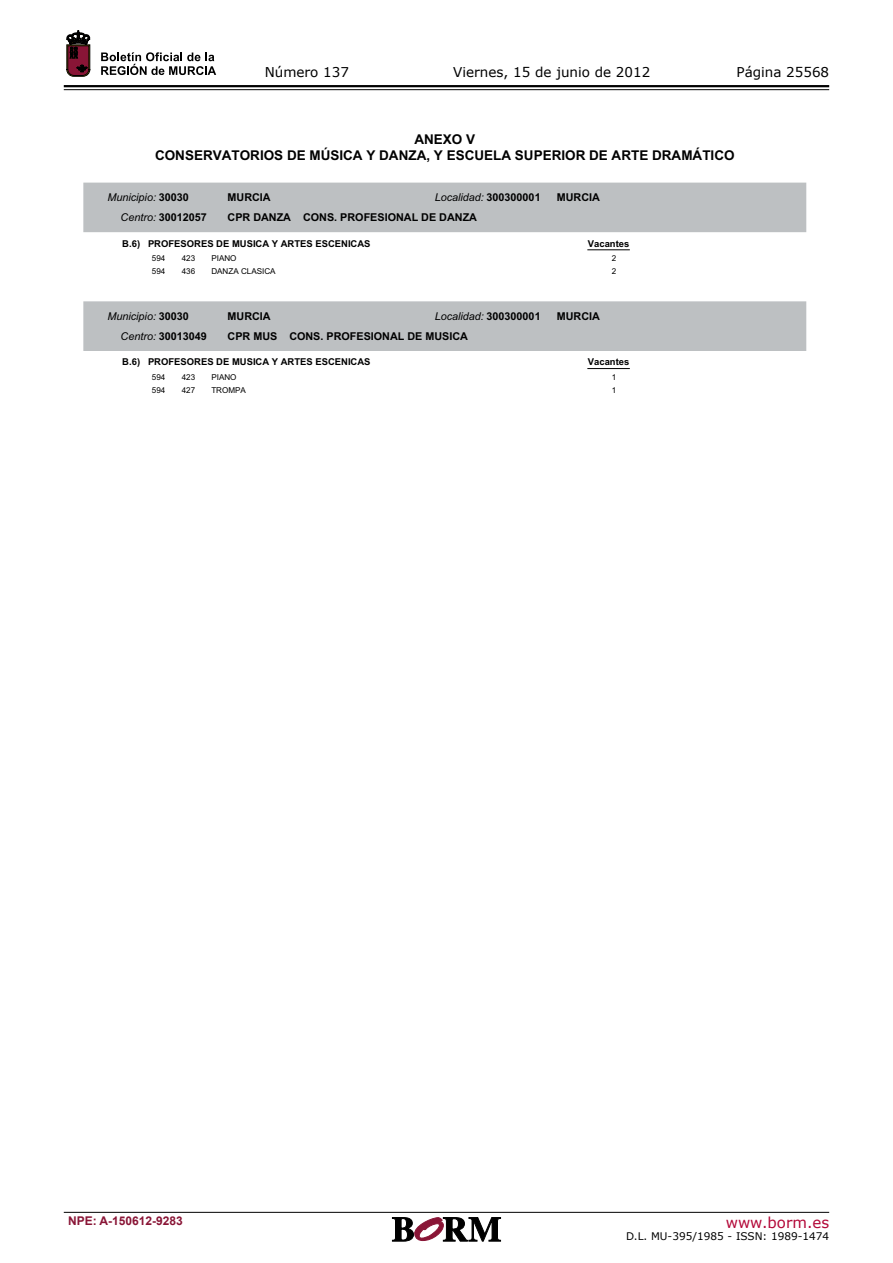
<style>
.page{position:relative;width:893px;height:1263px;background:#fff}
.page>*{position:absolute;margin:0;border:0;box-sizing:border-box;transform-origin:0 0}
.t1{font:15px "Verdana";color:#b30838}
.t2{font:700 13.5px/15.8px "Arial";color:#000;text-align:center}
.t3{font:13.5px "Verdana";color:#000}
.t4{font:700 12px "Arial";color:#891536}
.t5{font:italic 10.8px/20.2px "Arial";color:#000}
.t6{font:700 10.8px/20.2px "Arial";color:#000}
.t7{font:10.5px "Verdana";color:#000}
.t8{font:700 9.45px "Arial";color:#000}
.t9{font:8.1px "Arial";color:#000}
.s1{font-weight:700;font-style:normal}
</style>
<div class="page">
<hr style="left:64px;top:85px;width:765px;height:2px;background:#000">
<hr style="left:64px;top:89px;width:765px;height:1px;background:#000">
<svg style="left:101px;top:52px;width:115px;height:23px"></svg>
<svg style="left:67px;top:31px;width:23px;height:45px"></svg>
<hr style="left:64px;top:1212px;width:765px;height:1px;background:#000">
<svg style="left:392px;top:1217px;width:109px;height:24px"></svg>
<div style="left:84px;top:183px;width:722px;height:49px;background:#bdc0c2"></div>
<hr style="left:588px;top:249px;width:41px;height:1px;background:#000">
<div style="left:84px;top:302px;width:722px;height:48px;background:#bdc0c2"></div>
<hr style="left:588px;top:368px;width:41px;height:1px;background:#000">
<p class="t3" style="left:265px;top:62px;width:86px">Número 137</p>
<p class="t3" style="left:453px;top:62px;width:199px">Viernes, 15 de junio de 2012</p>
<p class="t3" style="left:736px;top:62px;width:94px">Página 25568</p>
<p class="t2" style="left:155px;top:132px;width:581px">ANEXO V<br>CONSERVATORIOS DE MÚSICA Y DANZA, Y ESCUELA SUPERIOR DE ARTE DRAMÁTICO</p>
<p class="t5" style="left:121px;top:187px;width:88px;text-indent:-13px">Municipio: <span class="s1">30030<br></span>Centro: <span class="s1">30012057</span></p>
<p class="t5" style="left:435px;top:187px;width:107px">Localidad: <span class="s1">300300001</span></p>
<p class="t6" style="left:228px;top:187px;width:251px">MURCIA<br>CPR DANZA CONS. PROFESIONAL DE DANZA</p>
<p class="t6" style="left:557px;top:187px;width:45px">MURCIA</p>
<p class="t8" style="left:122px;top:237px;width:250px">B.6) PROFESORES DE MUSICA Y ARTES ESCENICAS</p>
<p class="t8" style="left:588px;top:237px;width:43px">Vacantes</p>
<p class="t9" style="left:152px;top:253px;width:15px">594</p>
<p class="t9" style="left:182px;top:253px;width:15px">423</p>
<p class="t9" style="left:211px;top:253px;width:27px">PIANO</p>
<p class="t9" style="left:612px;top:253px;width:6px">2</p>
<p class="t9" style="left:152px;top:266px;width:15px">594</p>
<p class="t9" style="left:182px;top:266px;width:15px">436</p>
<p class="t9" style="left:211px;top:266px;width:66px">DANZA CLASICA</p>
<p class="t9" style="left:612px;top:266px;width:6px">2</p>
<p class="t5" style="left:121px;top:306px;width:88px;text-indent:-13px">Municipio: <span class="s1">30030<br></span>Centro: <span class="s1">30013049</span></p>
<p class="t5" style="left:435px;top:306px;width:107px">Localidad: <span class="s1">300300001</span></p>
<p class="t6" style="left:228px;top:306px;width:242px">MURCIA<br>CPR MUS CONS. PROFESIONAL DE MUSICA</p>
<p class="t6" style="left:557px;top:306px;width:45px">MURCIA</p>
<p class="t8" style="left:122px;top:356px;width:250px">B.6) PROFESORES DE MUSICA Y ARTES ESCENICAS</p>
<p class="t8" style="left:588px;top:356px;width:43px">Vacantes</p>
<p class="t9" style="left:152px;top:372px;width:15px">594</p>
<p class="t9" style="left:182px;top:372px;width:15px">423</p>
<p class="t9" style="left:211px;top:372px;width:27px">PIANO</p>
<p class="t9" style="left:612px;top:372px;width:6px">1</p>
<p class="t9" style="left:152px;top:385px;width:15px">594</p>
<p class="t9" style="left:182px;top:385px;width:15px">427</p>
<p class="t9" style="left:211px;top:385px;width:36px">TROMPA</p>
<p class="t9" style="left:612px;top:385px;width:6px">1</p>
<p class="t4" style="left:68px;top:1213px;width:116px">NPE: A-150612-9283</p>
<h1 class="t1" style="left:726px;top:1212px;width:105px">www.borm.es</h1>
<p class="t7" style="left:626px;top:1229px;width:205px">D.L. MU-395/1985 - ISSN: 1989-1474</p>
</div>
